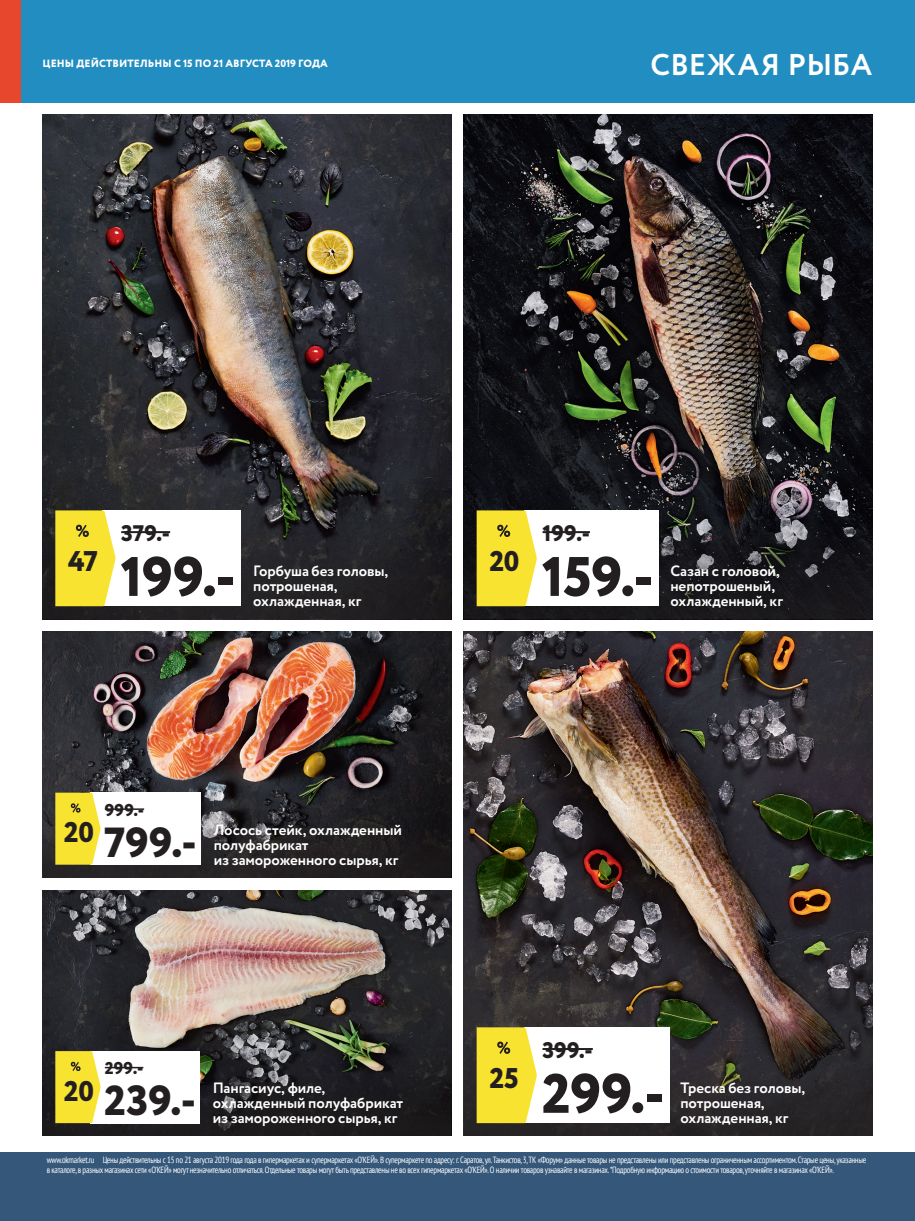
<style>
.page{position:relative;width:915px;height:1221px;background:#fff}
.page>*{position:absolute;margin:0;border:0;box-sizing:border-box;transform-origin:0 0}
.fresh_dominant_red{font:800 55.5px "Circe";letter-spacing:-.005em;color:#231f20}
.fresh_red{font:800 42px "Circe";color:#231f20}
.t1{font:700 30px "Circe";letter-spacing:.005em;color:#fff}
.fresh_discount{font:800 28.5px "Circe";letter-spacing:-.015em;color:#231f20}
.fresh_dominant_black{font:800 22.5px "Circe";color:#231f20}
.fresh_black{font:800 17.1px "Circe";letter-spacing:.01em;color:#231f20}
.fresh_dominant_text{font:700 15px/15px "Circe";letter-spacing:-.005em;color:#fff}
.t2{font:800 10.5px "Circe";letter-spacing:.01em;color:#fff}
.t3{font:condensed 9px/9.8px "PT Sans";letter-spacing:-.03em;color:#fff;scale:.95 1}
</style>
<div class="page">
<div style="left:0;top:1152px;width:21px;height:68px;background:#34577a"></div>
<div style="left:21px;top:1152px;width:893px;height:68px;background:#34577a"></div>
<div style="left:21px;top:0;width:893px;height:102px;background:#218dc0"></div>
<div style="left:0;top:0;width:21px;height:102px;background:#e7472d"></div>
<img style="left:43px;top:115px;width:408px;height:405px">
<div style="left:43px;top:520px;width:408px;height:99px;background:#231f20"></div>
<div style="left:102px;top:510px;width:139px;height:96px;background:#fff"></div>
<hr style="left:121px;top:531px;width:49px;height:2px;background:#231f20">
<svg style="left:55px;top:510px;width:60px;height:96px;background:#f3e141"></svg>
<img style="left:43px;top:631px;width:408px;height:161px">
<svg style="left:43px;top:792px;width:408px;height:85px;background:#282628"></svg>
<div style="left:91px;top:792px;width:110px;height:72px;background:#fff"></div>
<hr style="left:105px;top:808px;width:39px;height:1px;background:#231f20">
<svg style="left:55px;top:792px;width:45px;height:72px;background:#f2e040"></svg>
<img style="left:43px;top:890px;width:408px;height:177px">
<div style="left:43px;top:1067px;width:408px;height:68px;background:#231f20"></div>
<div style="left:91px;top:1051px;width:109px;height:72px;background:#fff"></div>
<hr style="left:105px;top:1066px;width:38px;height:2px;background:#231f20">
<svg style="left:55px;top:1051px;width:45px;height:72px;background:#f3e040"></svg>
<img style="left:463px;top:631px;width:409px;height:406px">
<svg style="left:463px;top:1037px;width:409px;height:98px;background:#2c282a"></svg>
<div style="left:523px;top:1027px;width:146px;height:96px;background:#fff"></div>
<hr style="left:542px;top:1047px;width:50px;height:2px;background:#231f20">
<svg style="left:476px;top:1027px;width:60px;height:96px;background:#f2e040"></svg>
<img style="left:463px;top:115px;width:409px;height:405px">
<svg style="left:463px;top:520px;width:409px;height:99px;background:#202023"></svg>
<div style="left:523px;top:510px;width:135px;height:96px;background:#fff"></div>
<hr style="left:542px;top:531px;width:47px;height:2px;background:#231f20">
<svg style="left:476px;top:510px;width:60px;height:96px;background:#f2df3f"></svg>
<p class="t2" style="left:43px;top:57px;width:286px">ЦЕНЫ ДЕЙСТВИТЕЛЬНЫ С 15 ПО 21 АВГУСТА 2019 ГОДА</p>
<h3 class="t1" style="left:650px;top:45px;width:223px">СВЕЖАЯ РЫБА</h3>
<p class="fresh_discount" style="left:68px;top:542px;width:31px">47</p>
<p class="fresh_dominant_black" style="left:121px;top:518px;width:50px">379.-</p>
<p class="fresh_dominant_red" style="left:120px;top:539px;width:117px">199.-</p>
<p class="fresh_dominant_text" style="left:253px;top:564px;width:137px">Горбуша без головы, потрошеная, охлажденная, кг</p>
<p class="fresh_discount" style="left:489px;top:542px;width:31px">20</p>
<p class="fresh_dominant_black" style="left:542px;top:518px;width:49px">199.-</p>
<p class="fresh_dominant_red" style="left:541px;top:539px;width:114px">159.-</p>
<p class="fresh_dominant_text" style="left:670px;top:564px;width:114px">Сазан с головой, непотрошеный, охлажденный, кг</p>
<p class="fresh_black" style="left:105px;top:798px;width:41px">999.-</p>
<p class="fresh_discount" style="left:64px;top:813px;width:31px">20</p>
<p class="fresh_dominant_text" style="left:214px;top:822px;width:190px">Лосось стейк, охлажденный полуфабрикат<br>из замороженного сырья, кг</p>
<p class="fresh_red" style="left:104px;top:813px;width:94px">799.-</p>
<p class="fresh_dominant_black" style="left:542px;top:1034px;width:52px">399.-</p>
<p class="fresh_black" style="left:105px;top:1056px;width:40px">299.-</p>
<p class="fresh_discount" style="left:489px;top:1058px;width:31px">25</p>
<p class="fresh_discount" style="left:64px;top:1071px;width:31px">20</p>
<p class="fresh_dominant_text" style="left:213px;top:1080px;width:192px">Пангасиус, филе, охлажденный полуфабрикат из замороженного сырья, кг</p>
<p class="fresh_dominant_red" style="left:541px;top:1056px;width:124px">299.-</p>
<p class="fresh_red" style="left:104px;top:1072px;width:93px">239.-</p>
<p class="fresh_dominant_text" style="left:680px;top:1081px;width:126px">Треска без головы, потрошеная, охлажденная, кг</p>
<p class="t3" style="left:47px;top:1154px;width:863px">www.okmarket.ru Цены действительны с 15 по 21 августа 2019 года года в гипермаркетах и супермаркетах «О’КЕЙ». В супермаркете по адресу: г. Саратов, ул.Танкистов, 3, ТК «Форум» данные товары не представлены или представлены ограниченным ассортиментом. Старые цены, указанные в каталоге, в разных магазинах сети «О’КЕЙ» могут незначительно отличаться. Отдельные товары могут быть представлены не во всех гипермаркетах «О’КЕЙ». О наличии товаров узнавайте в магазинах. *Подробную информацию о стоимости товаров, уточняйте в магазинах «О’КЕЙ».</p>
</div>
